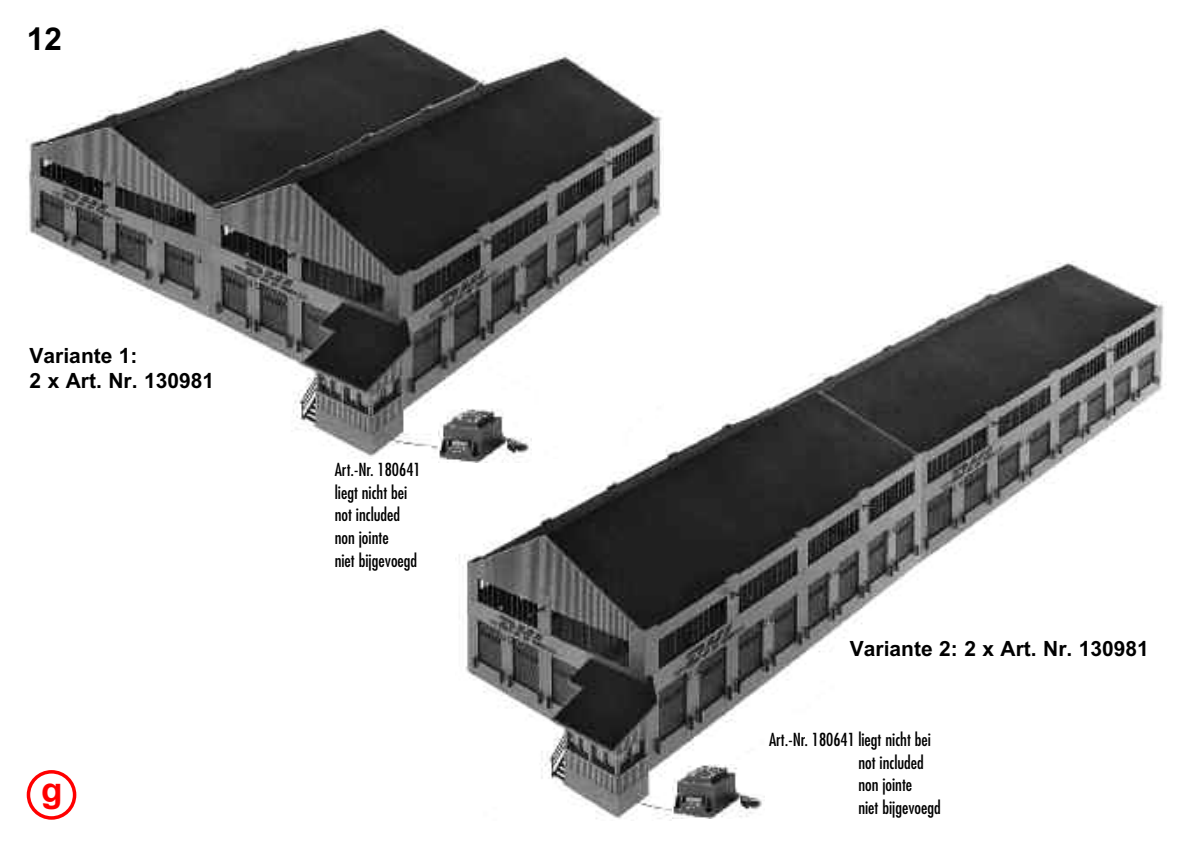
<style>
.page{position:relative;width:1191px;height:844px;background:#fff}
.page>*{position:absolute;margin:0;border:0;box-sizing:border-box;transform-origin:0 0}
.t1{font:700 35px "Arial";color:#f00}
.t2{font:700 31.5px "Arial";color:#000}
.t3{font:700 21px/25.2px "Arial";color:#000}
.t4{font:condensed 17.5px/22.6px "Futura";color:#000}
</style>
<div class="page">
<img style="left:459px;top:261px;width:707px;height:558px">
<img style="left:26px;top:26px;width:637px;height:432px">
<svg style="left:27px;top:770px;width:49px;height:49px"></svg>
<div style="left:438px;top:403px;width:93px;height:64px;background:#fff"></div>
<img style="left:438px;top:408px;width:93px;height:54px">
<div style="left:672px;top:759px;width:92px;height:64px;background:#fff"></div>
<img style="left:672px;top:764px;width:92px;height:54px">
<h2 class="t2" style="left:27px;top:20px;width:37px">12</h2>
<p class="t3" style="left:30px;top:343px;width:186px">Variante 1:<br>2 x Art. Nr. 130981</p>
<h1 class="t1" style="left:41px;top:769px;width:23px">g</h1>
<p class="t4" style="left:335px;top:459px;width:87px">Art.-Nr. 180641 liegt nicht bei not included non jointe<br>niet bijgevoegd</p>
<p class="t3" style="left:850px;top:635px;width:300px">Variante 2: 2 x Art. Nr. 130981</p>
<p class="t4" style="left:858px;top:729px;width:84px;text-indent:-89px">Art.-Nr. 180641 liegt nicht bei not included non jointe<br>niet bijgevoegd</p>
</div>
